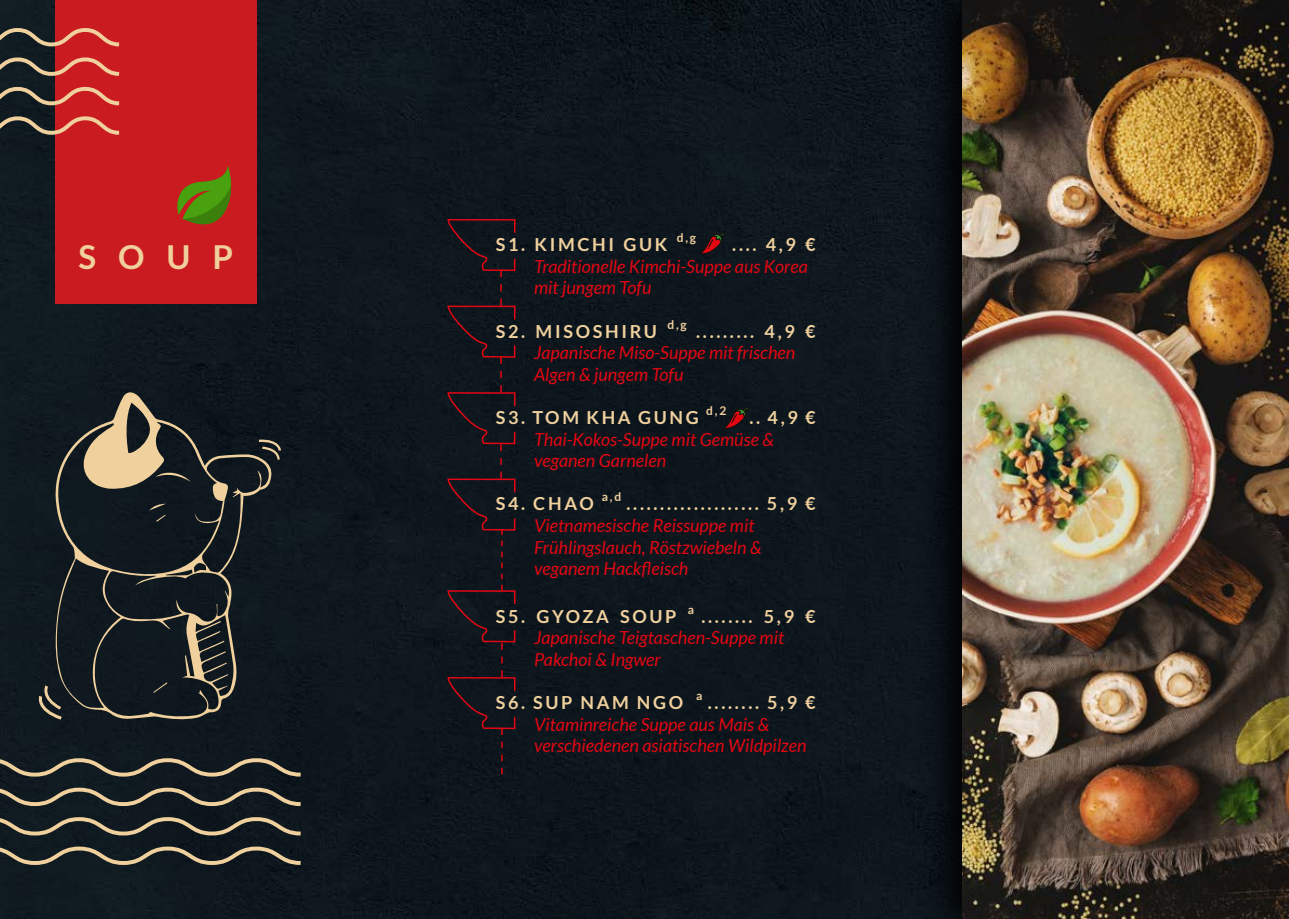
<style>
.page{position:relative;width:1289px;height:919px;background:#fff}
.page>*{position:absolute;margin:0;border:0;box-sizing:border-box;transform-origin:0 0}
.t1{font:700 33px "Lato";color:#f0d09d}
.t2{font:italic 18px/21.6px "Lato";color:#e30613}
.t3{font:700 18px "Lato";letter-spacing:.15em;color:#f0d09d}
.t4{font:700 12px "Lato";color:#f0d09d}
</style>
<div class="page">
<div style="left:0;top:0;width:916px;height:918px;background:#0e171e"></div>
<div style="left:55px;top:0;width:201px;height:303px;background:#ca1c20"></div>
<svg style="left:0;top:26px;width:120px;height:111px"></svg>
<svg style="left:446px;top:218px;width:70px;height:556px;background:#18151d"></svg>
<svg style="left:699px;top:233px;width:26px;height:21px"></svg>
<svg style="left:723px;top:407px;width:26px;height:22px"></svg>
<div style="left:916px;top:0;width:372px;height:918px;background:linear-gradient(to bottom,#0a1015,#090f14)"></div>
<img style="left:962px;top:0;width:326px;height:918px">
<svg style="left:177px;top:166px;width:55px;height:59px"></svg>
<svg style="left:0;top:756px;width:304px;height:110px;background:#313432"></svg>
<svg style="left:54px;top:391px;width:218px;height:329px;background:#2b2f2e"></svg>
<svg style="left:155px;top:469px;width:35px;height:12px"></svg>
<svg style="left:149px;top:503px;width:17px;height:7px"></svg>
<svg style="left:156px;top:514px;width:9px;height:7px"></svg>
<svg style="left:153px;top:682px;width:14px;height:10px"></svg>
<svg style="left:256px;top:438px;width:26px;height:24px"></svg>
<svg style="left:36px;top:683px;width:29px;height:39px"></svg>
<h1 class="t1" style="left:78px;top:238px;width:156px">SOUP</h1>
<p class="t3" style="left:495px;top:234px;width:173px">S1. KIMCHI GUK</p>
<p class="t4" style="left:676px;top:231px;width:21px">d,g</p>
<p class="t3" style="left:732px;top:234px;width:85px">.... 4,9 €</p>
<p class="t2" style="left:534px;top:256px;width:275px">Traditionelle Kimchi-Suppe aus Korea mit jungem Tofu</p>
<p class="t3" style="left:495px;top:321px;width:163px">S2. MISOSHIRU</p>
<p class="t4" style="left:667px;top:317px;width:21px">d,g</p>
<p class="t3" style="left:696px;top:321px;width:121px">......... 4,9 €</p>
<p class="t2" style="left:534px;top:342px;width:263px">Japanische Miso-Suppe mit frischen<br>Algen &amp; jungem Tofu</p>
<p class="t3" style="left:495px;top:407px;width:205px">S3. TOM KHA GUNG</p>
<p class="t4" style="left:706px;top:404px;width:22px">d,2</p>
<p class="t3" style="left:749px;top:407px;width:68px">.. 4,9 €</p>
<p class="t2" style="left:534px;top:429px;width:242px">Thai-Kokos-Suppe mit Gemüse &amp; veganen Garnelen</p>
<p class="t3" style="left:496px;top:493px;width:99px">S4. CHAO</p>
<p class="t4" style="left:601px;top:490px;width:21px">a,d</p>
<p class="t3" style="left:626px;top:493px;width:191px">.................... 5,9 €</p>
<p class="t2" style="left:534px;top:515px;width:229px">Vietnamesische Reissuppe mit<br>Frühlingslauch, Röstzwiebeln &amp; veganem Hackfleisch</p>
<p class="t3" style="left:495px;top:606px;width:182px">S5. GYOZA SOUP</p>
<p class="t4" style="left:687px;top:602px;width:8px">a</p>
<p class="t3" style="left:701px;top:606px;width:116px">........ 5,9 €</p>
<p class="t2" style="left:534px;top:627px;width:252px">Japanische Teigtaschen-Suppe mit<br>Pakchoi &amp; Ingwer</p>
<p class="t3" style="left:495px;top:692px;width:189px">S6. SUP NAM NGO</p>
<p class="t4" style="left:696px;top:689px;width:8px">a</p>
<p class="t3" style="left:707px;top:692px;width:109px">........ 5,9 €</p>
<p class="t2" style="left:534px;top:714px;width:274px">Vitaminreiche Suppe aus Mais &amp; verschiedenen asiatischen Wildpilzen</p>
</div>
